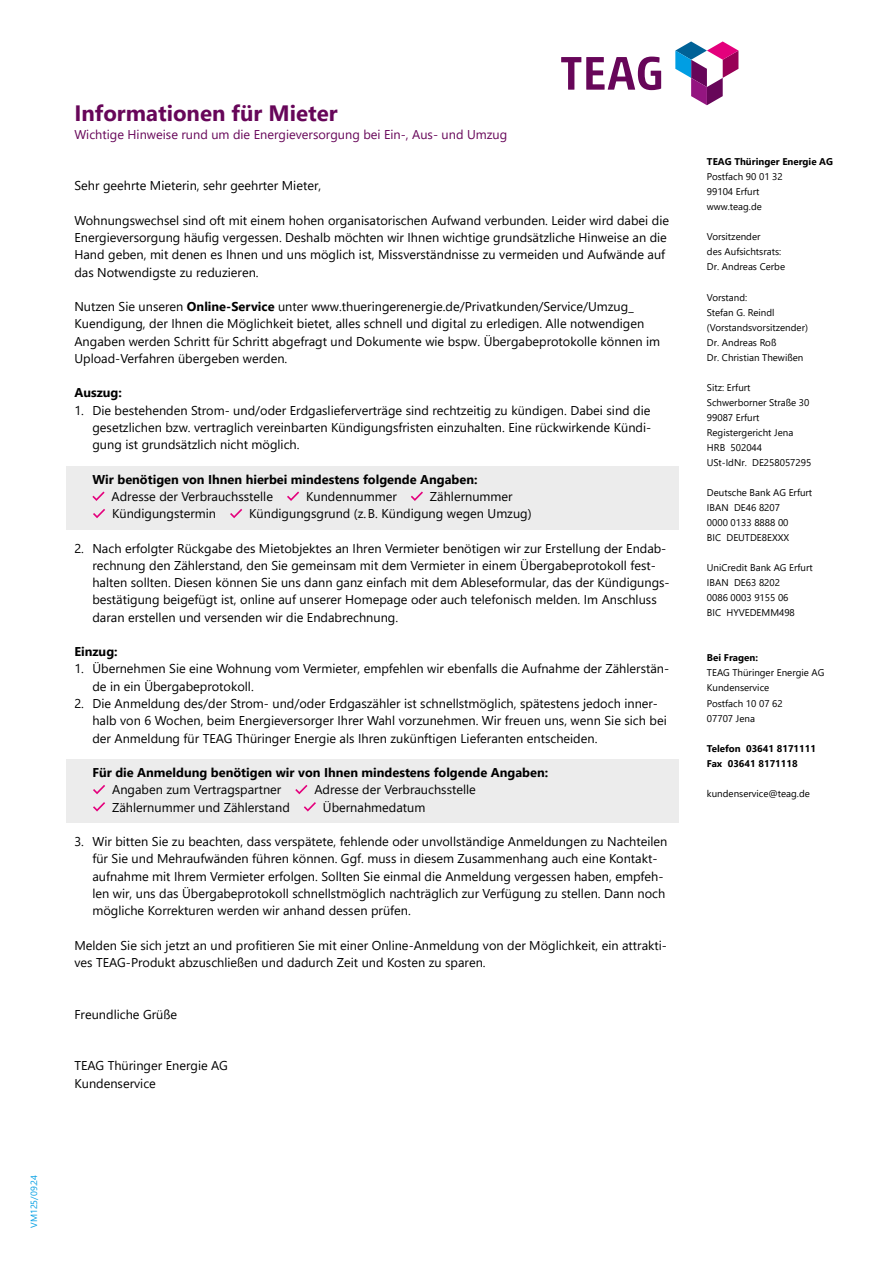
<style>
.page{position:relative;width:893px;height:1263px;background:#fff}
.page>*{position:absolute;margin:0;border:0;box-sizing:border-box;transform-origin:0 0}
.t1{font:700 22.2px "Segoe UI";color:#670659}
.t2{font:12.75px/17.2px "Segoe UI";color:#000}
.t3{font:700 12.75px "Segoe UI";color:#000}
.t4{font:12.75px "Segoe UI";color:#670659}
.t5{font:9.75px/15px "Segoe UI";color:#000}
.t6{font:700 9.75px/15px "Segoe UI";color:#000}
.t7{font:9px "Segoe UI";color:#009ee3}
.s1{font-weight:700}
</style>
<div class="page">
<svg style="left:675px;top:41px;width:63px;height:64px"></svg>
<svg style="left:561px;top:57px;width:100px;height:33px"></svg>
<div style="left:66px;top:466px;width:612px;height:29px;background:#ececec"></div>
<div style="left:66px;top:483px;width:612px;height:46px;background:#ececec"></div>
<div style="left:66px;top:759px;width:612px;height:64px;background:#ececec"></div>
<svg style="left:92px;top:491px;width:13px;height:10px"></svg>
<svg style="left:287px;top:491px;width:12px;height:10px"></svg>
<svg style="left:411px;top:491px;width:12px;height:10px"></svg>
<svg style="left:93px;top:509px;width:12px;height:9px"></svg>
<svg style="left:230px;top:509px;width:12px;height:9px"></svg>
<svg style="left:93px;top:785px;width:12px;height:9px"></svg>
<svg style="left:295px;top:785px;width:12px;height:9px"></svg>
<svg style="left:93px;top:802px;width:12px;height:9px"></svg>
<svg style="left:304px;top:802px;width:12px;height:9px"></svg>
<p class="t7" style="left:27px;top:1228px;width:55px;rotate:-90deg">VM125/09.24</p>
<h1 class="t1" style="left:74px;top:96px;width:265px">Informationen für Mieter</h1>
<p class="t4" style="left:74px;top:124px;width:434px">Wichtige Hinweise rund um die Energieversorgung bei Ein-, Aus- und Umzug</p>
<p class="t2" style="left:74px;top:177px;width:248px">Sehr geehrte Mieterin, sehr geehrter Mieter,</p>
<p class="t2" style="left:74px;top:212px;width:596px">Wohnungswechsel sind oft mit einem hohen organisatorischen Aufwand verbunden. Leider wird dabei die Energieversorgung häufig vergessen. Deshalb möchten wir Ihnen wichtige grundsätzliche Hinweise an die Hand geben, mit denen es Ihnen und uns möglich ist, Missverständnisse zu vermeiden und Aufwände auf das Notwendigste zu reduzieren.</p>
<p class="t2" style="left:74px;top:298px;width:587px">Nutzen Sie unseren <span class="s1">Online-Service</span> unter www.thueringerenergie.de/Privatkunden/Service/Umzug_ Kuendigung, der Ihnen die Möglichkeit bietet, alles schnell und digital zu erledigen. Alle notwendigen Angaben werden Schritt für Schritt abgefragt und Dokumente wie bspw. Übergabeprotokolle können im Upload-Verfahren übergeben werden.</p>
<p class="t3" style="left:74px;top:383px;width:49px">Auszug:</p>
<p class="t2" style="left:92px;top:401px;width:560px;text-align:justify;text-indent:-18px">1. Die bestehenden Strom- und/oder Erdgaslieferverträge sind rechtzeitig zu kündigen. Dabei sind die gesetzlichen bzw. vertraglich vereinbarten Kündigungsfristen einzuhalten. Eine rückwirkende Kündi&shy;gung ist grundsätzlich nicht möglich.</p>
<p class="t3" style="left:92px;top:469px;width:387px">Wir benötigen von Ihnen hierbei mindestens folgende Angaben:</p>
<p class="t2" style="left:112px;top:488px;width:163px">Adresse der Verbrauchsstelle</p>
<p class="t2" style="left:306px;top:488px;width:92px">Kundennummer</p>
<p class="t2" style="left:430px;top:488px;width:84px">Zählernummer</p>
<p class="t2" style="left:112px;top:505px;width:105px">Kündigungstermin</p>
<p class="t2" style="left:249px;top:505px;width:284px">Kündigungsgrund (z.B. Kündigung wegen Umzug)</p>
<p class="t2" style="left:92px;top:539px;width:579px;text-indent:-18px">2. Nach erfolgter Rückgabe des Mietobjektes an Ihren Vermieter benötigen wir zur Erstellung der Endab&shy;rechnung den Zählerstand, den Sie gemeinsam mit dem Vermieter in einem Übergabeprotokoll fest&shy;halten sollten. Diesen können Sie uns dann ganz einfach mit dem Ableseformular, das der Kündigungs&shy;bestätigung beigefügt ist, online auf unserer Homepage oder auch telefonisch melden. Im Anschluss daran erstellen und versenden wir die Endabrechnung.</p>
<p class="t3" style="left:74px;top:641px;width:45px">Einzug:</p>
<p class="t2" style="left:92px;top:660px;width:578px;text-indent:-18px">1. Übernehmen Sie eine Wohnung vom Vermieter, empfehlen wir ebenfalls die Aufnahme der Zählerstän&shy;de in ein Übergabeprotokoll.</p>
<p class="t2" style="left:92px;top:695px;width:576px;text-indent:-18px">2. Die Anmeldung des/der Strom- und/oder Erdgaszähler ist schnellstmöglich, spätestens jedoch inner&shy;halb von 6 Wochen, beim Energieversorger Ihrer Wahl vorzunehmen. Wir freuen uns, wenn Sie sich bei der Anmeldung für TEAG Thüringer Energie als Ihren zukünftigen Lieferanten entscheiden.</p>
<p class="t3" style="left:92px;top:762px;width:457px">Für die Anmeldung benötigen wir von Ihnen mindestens folgende Angaben:</p>
<p class="t2" style="left:112px;top:781px;width:171px">Angaben zum Vertragspartner</p>
<p class="t2" style="left:314px;top:781px;width:163px">Adresse der Verbrauchsstelle</p>
<p class="t2" style="left:112px;top:798px;width:179px">Zählernummer und Zählerstand</p>
<p class="t2" style="left:323px;top:798px;width:104px">Übernahmedatum</p>
<p class="t2" style="left:92px;top:833px;width:577px;text-indent:-18px">3. Wir bitten Sie zu beachten, dass verspätete, fehlende oder unvollständige Anmeldungen zu Nachteilen für Sie und Mehraufwänden führen können. Ggf. muss in diesem Zusammenhang auch eine Kontakt&shy;aufnahme mit Ihrem Vermieter erfolgen. Sollten Sie einmal die Anmeldung vergessen haben, empfeh&shy;len wir, uns das Übergabeprotokoll schnellstmöglich nachträglich zur Verfügung zu stellen. Dann noch mögliche Korrekturen werden wir anhand dessen prüfen.</p>
<p class="t2" style="left:74px;top:936px;width:594px">Melden Sie sich jetzt an und profitieren Sie mit einer Online-Anmeldung von der Möglichkeit, ein attrakti&shy;ves TEAG-Produkt abzuschließen und dadurch Zeit und Kosten zu sparen.</p>
<p class="t2" style="left:74px;top:1005px;width:104px">Freundliche Grüße</p>
<p class="t2" style="left:74px;top:1057px;width:155px">TEAG Thüringer Energie AG<br>Kundenservice</p>
<p class="t6" style="left:707px;top:154px;width:128px">TEAG Thüringer Energie AG</p>
<p class="t5" style="left:707px;top:169px;width:77px">Postfach 90 01 32<br>99104 Erfurt www.teag.de</p>
<p class="t5" style="left:707px;top:229px;width:80px">Vorsitzender<br>des Aufsichtsrats:<br>Dr. Andreas Cerbe</p>
<p class="t5" style="left:707px;top:289px;width:103px">Vorstand:<br>Stefan G. Reindl (Vorstandsvorsitzender)<br>Dr. Andreas Roß<br>Dr. Christian Thewißen</p>
<p class="t5" style="left:707px;top:380px;width:106px">Sitz: Erfurt<br>Schwerborner Straße 30<br>99087 Erfurt<br>Registergericht Jena<br>HRB 502044<br>USt-IdNr. DE258057295</p>
<p class="t5" style="left:707px;top:485px;width:107px">Deutsche Bank AG Erfurt<br>IBAN DE46 8207<br>0000 0133 8888 00<br>BIC DEUTDE8EXXX</p>
<p class="t5" style="left:707px;top:560px;width:107px">UniCredit Bank AG Erfurt<br>IBAN DE63 8202<br>0086 0003 9155 06<br>BIC HYVEDEMM498</p>
<p class="t6" style="left:707px;top:650px;width:53px">Bei Fragen:</p>
<p class="t5" style="left:707px;top:665px;width:119px">TEAG Thüringer Energie AG<br>Kundenservice<br>Postfach 10 07 62<br>07707 Jena</p>
<p class="t6" style="left:707px;top:740px;width:111px">Telefon 03641 8171111<br>Fax 03641 8171118</p>
<p class="t5" style="left:707px;top:786px;width:104px">kundenservice@teag.de</p>
</div>
